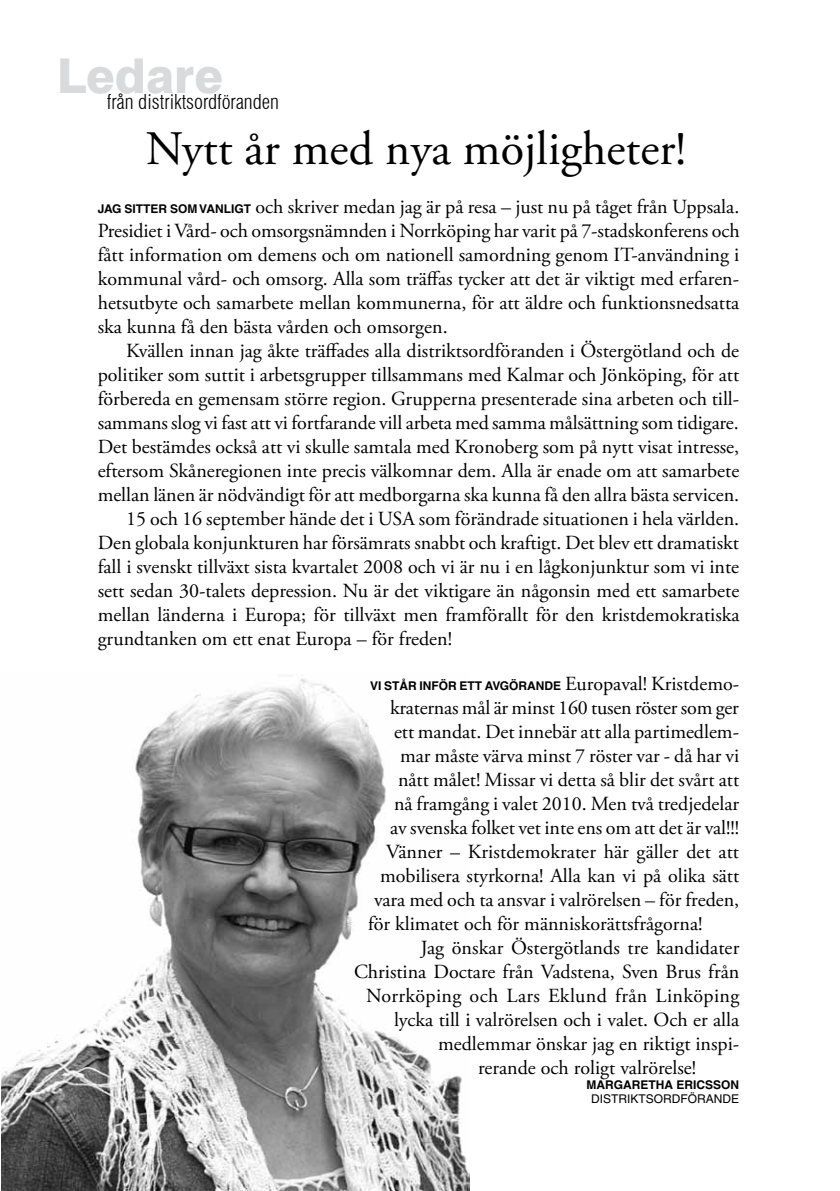
<style>
.page{position:relative;width:840px;height:1191px;background:#fff}
.page>*{position:absolute;margin:0;border:0;box-sizing:border-box;transform-origin:0 0}
.t1{font:48px "Adobe Garamond Pro";color:#000}
.t2{font:800 48px "Swiss 721 BT";color:#d9dadb}
.t3{font:20px/24px "Adobe Garamond Pro";color:#000;text-align:justify}
.t4{font:20px "Adobe Garamond Pro";letter-spacing:.02em;color:#000}
.t5{font:300 condensed 20px "Swiss 721 BT";color:#000}
.t6{font:700 12px "Helvetica";color:#000}
.t7{font:12px "Helvetica";color:#000}
.s1{font-family:"Helvetica";font-weight:700;font-size:12px}
.s2{font-family:"Adobe Garamond Pro";font-weight:400;font-size:20px}
</style>
<div class="page">
<img style="left:1px;top:678px;width:468px;height:513px">
<h1 class="t2" style="left:57px;top:47px;width:168px">Ledare</h1>
<p class="t5" style="left:107px;top:90px;width:173px">från distriktsordföranden</p>
<h1 class="t1" style="left:146px;top:120px;width:541px">Nytt år med nya möjligheter!</h1>
<p class="t3" style="left:98px;top:195px;width:643px"><span class="s1">JAG SITTER SOM VANLIGT</span> och skriver medan jag är på resa – just nu på tåget från Uppsala.<br>Presidiet i Vård- och omsorgsnämnden i Norrköping har varit på 7-stadskonferens och fått information om demens och om nationell samordning genom IT-användning i kommunal vård- och omsorg. Alla som träffas tycker att det är viktigt med erfaren&shy;hetsutbyte och samarbete mellan kommunerna, för att äldre och funktionsnedsatta ska kunna få den bästa vården och omsorgen.</p>
<p class="t3" style="left:126px;top:339px;width:614px">Kvällen innan jag åkte träffades alla distriktsordföranden i Östergötland och de</p>
<p class="t3" style="left:98px;top:363px;width:642px">politiker som suttit i arbetsgrupper tillsammans med Kalmar och Jönköping, för att</p>
<p class="t3" style="left:98px;top:387px;width:642px">förbereda en gemensam större region. Grupperna presenterade sina arbeten och till-</p>
<p class="t3" style="left:98px;top:411px;width:642px">sammans slog vi fast att vi fortfarande vill arbeta med samma målsättning som tidigare.</p>
<p class="t3" style="left:98px;top:435px;width:642px">Det bestämdes också att vi skulle samtala med Kronoberg som på nytt visat intresse,</p>
<p class="t3" style="left:98px;top:459px;width:642px">eftersom Skåneregionen inte precis välkomnar dem. Alla är enade om att samarbete</p>
<p class="t3" style="left:98px;top:483px;width:642px">mellan länen är nödvändigt för att medborgarna ska kunna få den allra bästa servicen.</p>
<p class="t3" style="left:126px;top:507px;width:614px">15 och 16 september hände det i USA som förändrade situationen i hela världen.</p>
<p class="t3" style="left:98px;top:531px;width:642px">Den globala konjunkturen har försämrats snabbt och kraftigt. Det blev ett dramatiskt</p>
<p class="t3" style="left:98px;top:555px;width:642px">fall i svenskt tillväxt sista kvartalet 2008 och vi är nu i en lågkonjunktur som vi inte</p>
<p class="t3" style="left:98px;top:579px;width:642px">sett sedan 30-talets depression. Nu är det viktigare än någonsin med ett samarbete</p>
<p class="t3" style="left:98px;top:603px;width:643px">mellan länderna i Europa; för tillväxt men framförallt för den kristdemokratiska</p>
<p class="t3" style="left:98px;top:627px;width:356px">grundtanken om ett enat Europa – för freden!</p>
<p class="t6" style="left:370px;top:678px;width:370px">VI STÅR INFÖR ETT AVGÖRANDE <span class="s2">Europaval! Kristdemo-</span></p>
<p class="t3" style="left:390px;top:696px;width:350px">kraternas mål är minst 160 tusen röster som ger</p>
<p class="t3" style="left:394px;top:720px;width:346px">ett mandat. Det innebär att alla partimedlem-</p>
<p class="t3" style="left:400px;top:744px;width:340px">mar måste värva minst 7 röster var - då har vi</p>
<p class="t3" style="left:398px;top:768px;width:342px">nått målet! Missar vi detta så blir det svårt att</p>
<p class="t3" style="left:394px;top:792px;width:346px">nå framgång i valet 2010. Men två tredjedelar</p>
<p class="t3" style="left:390px;top:816px;width:350px">av svenska folket vet inte ens om att det är val!!!</p>
<p class="t3" style="left:386px;top:840px;width:354px">Vänner – Kristdemokrater här gäller det att</p>
<p class="t3" style="left:380px;top:864px;width:360px">mobilisera styrkorna! Alla kan vi på olika sätt</p>
<p class="t3" style="left:374px;top:888px;width:366px">vara med och ta ansvar i valrörelsen – för freden,</p>
<p class="t3" style="left:368px;top:912px;width:336px">för klimatet och för människorättsfrågorna!</p>
<p class="t3" style="left:420px;top:936px;width:320px">Jag önskar Östergötlands tre kandidater</p>
<p class="t3" style="left:354px;top:960px;width:386px">Christina Doctare från Vadstena, Sven Brus från</p>
<p class="t4" style="left:366px;top:984px;width:375px">Norrköping och Lars Eklund från Linköping</p>
<p class="t3" style="left:394px;top:1008px;width:346px">lycka till i valrörelsen och i valet. Och er alla</p>
<p class="t3" style="left:438px;top:1032px;width:302px">medlemmar önskar jag en riktigt inspi-</p>
<p class="t3" style="left:478px;top:1056px;width:219px">rerande och roligt valrörelse!</p>
<p class="t6" style="left:586px;top:1077px;width:154px">MARGARETHA ERICSSON</p>
<p class="t7" style="left:590px;top:1092px;width:150px">DISTRIKTSORDFÖRANDE</p>
</div>
